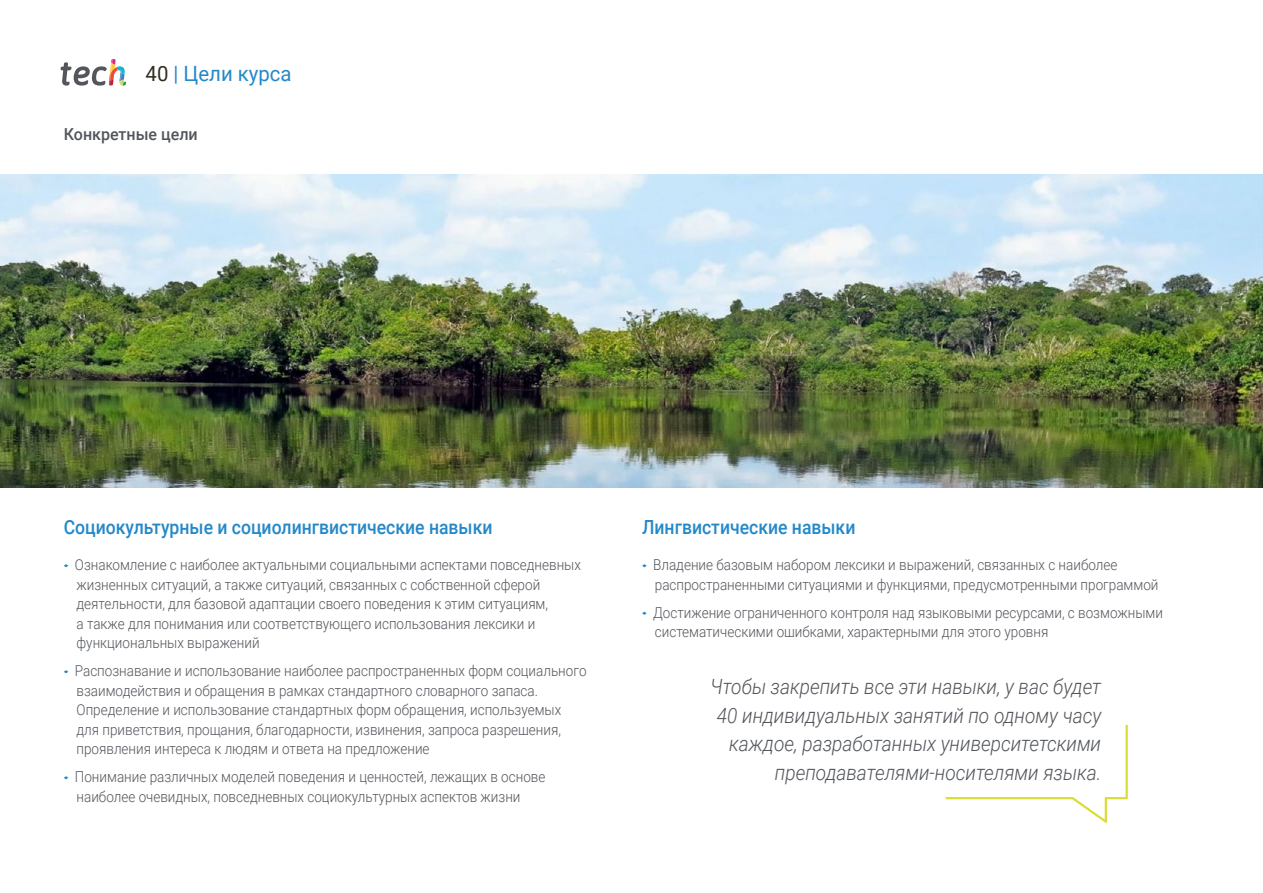
<style>
.page{position:relative;width:1263px;height:893px;background:#fff}
.page>*{position:absolute;margin:0;border:0;box-sizing:border-box;transform-origin:0 0}
.t1{font:italic 300 21px/28.5px "Roboto";color:#52555b;text-align:right;scale:.91 1}
.t2{font:21px "Roboto";color:#2488c9}
.t3{font:500 19.5px "Roboto";color:#2488c9;scale:.9 1}
.t4{font:500 16.5px "Roboto";color:#52555b}
.t5{font:300 15px/19.5px "Roboto";color:#52555b;scale:.9 1}
.s1{color:#312e20}
</style>
<div class="page">
<svg style="left:61px;top:59px;width:65px;height:27px"></svg>
<svg style="left:642px;top:564px;width:5px;height:3px"></svg>
<svg style="left:642px;top:612px;width:5px;height:3px"></svg>
<svg style="left:945px;top:724px;width:183px;height:99px"></svg>
<img style="left:0;top:174px;width:1263px;height:313px">
<h1 class="t2" style="left:146px;top:59px;width:148px"><span class="s1">40</span> | Цели курса</h1>
<p class="t4" style="left:64px;top:123px;width:135px">Конкретные цели</p>
<h2 class="t3" style="left:64px;top:513px;width:478px">Социокультурные и социолингвистические навыки</h2>
<p class="t5" style="left:75px;top:555px;width:564px">Ознакомление с наиболее актуальными социальными аспектами повседневных жизненных ситуаций, а также ситуаций, связанных с собственной сферой деятельности, для базовой адаптации своего поведения к этим ситуациям,<br>а также для понимания или соответствующего использования лексики и функциональных выражений</p>
<p class="t5" style="left:75px;top:661px;width:570px">Распознавание и использование наиболее распространенных форм социального взаимодействия и обращения в рамках стандартного словарного запаса.<br>Определение и использование стандартных форм обращения, используемых<br>для приветствия, прощания, благодарности, извинения, запроса разрешения, проявления интереса к людям и ответа на предложение</p>
<p class="t5" style="left:75px;top:767px;width:524px">Понимание различных моделей поведения и ценностей, лежащих в основе наиболее очевидных, повседневных социокультурных аспектов жизни</p>
<h2 class="t3" style="left:642px;top:513px;width:238px">Лингвистические навыки</h2>
<p class="t5" style="left:653px;top:555px;width:563px">Владение базовым набором лексики и выражений, связанных с наиболее распространенными ситуациями и функциями, предусмотренными программой</p>
<p class="t5" style="left:653px;top:602px;width:568px">Достижение ограниченного контроля над языковыми ресурсами, с возможными систематическими ошибками, характерными для этого уровня</p>
<h1 class="t1" style="left:710px;top:671px;width:431px">Чтобы закрепить все эти навыки, у вас будет 40 индивидуальных занятий по одному часу каждое, разработанных университетскими преподавателями-носителями языка.</h1>
</div>
